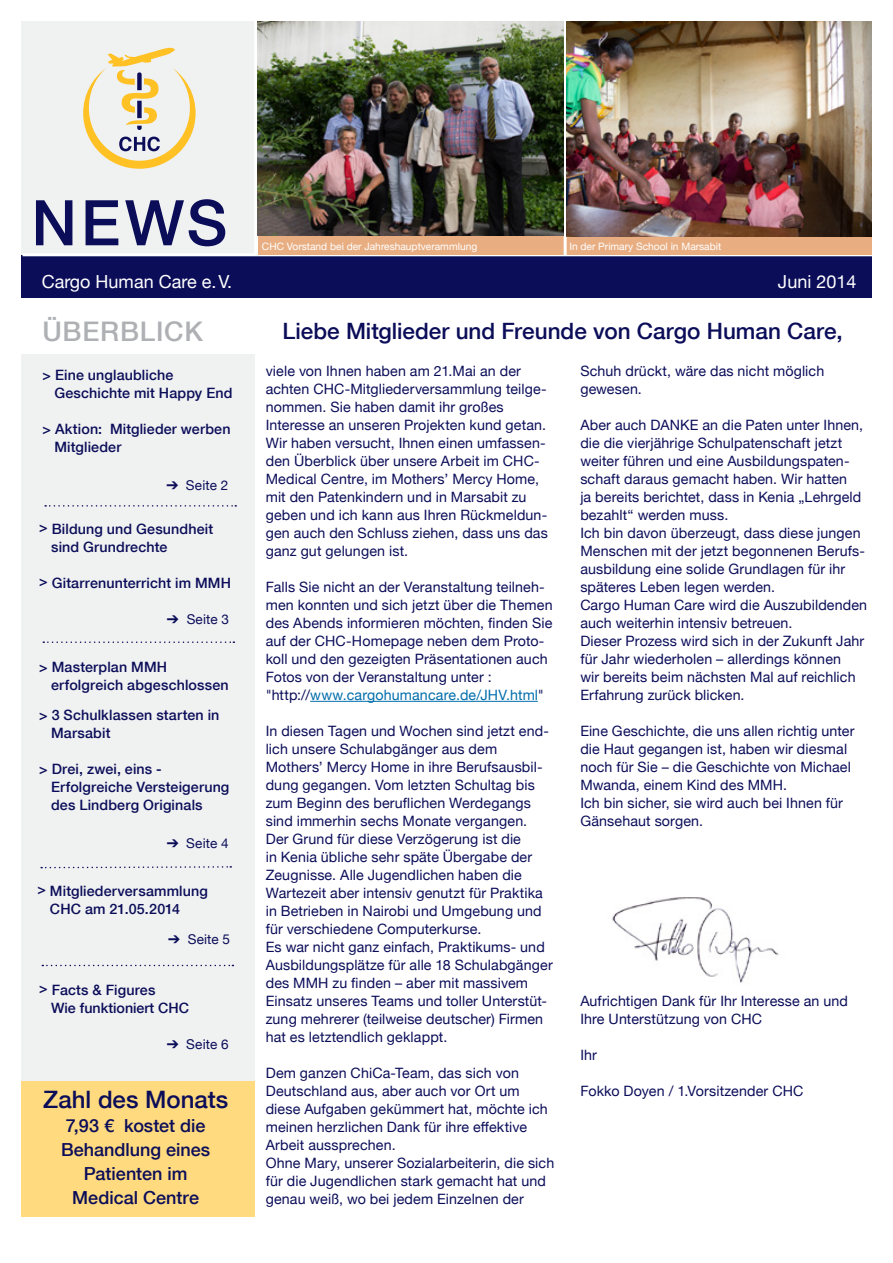
<style>
.page{position:relative;width:893px;height:1263px;background:#fff}
.page>*{position:absolute;margin:0;border:0;box-sizing:border-box;transform-origin:0 0}
.t1{font:500 63px "Helvetica Neue";color:#0b0d59}
.t2{font:500 27px "Helvetica Neue";letter-spacing:.03em;color:#aeb0b4}
.t3{font:500 24px "Helvetica Neue";color:#0b0d59}
.t4{font:500 22.5px "Helvetica Neue";color:#0b0d59}
.t5{font:500 18px/24px "Helvetica Neue";color:#0b0d59;text-align:center}
.t6{font:18px "Helvetica Neue";color:#fff}
.t7{font:14.25px/18px "Helvetica Neue";letter-spacing:.01em;color:#0b0d59}
.t8{font:500 14.25px/18px "Helvetica Neue";letter-spacing:.01em;color:#0b0d59}
.t9{font:13.5px "Helvetica Neue";letter-spacing:.01em;color:#0b0d59}
.t10{font:10.2px "Helvetica Neue";color:#fff}
.s1{color:#006eab}
</style>
<div class="page">
<div style="left:21px;top:21px;width:233px;height:234px;background:#f0f1f1"></div>
<svg style="left:83px;top:48px;width:113px;height:121px"></svg>
<hr style="left:310px;top:701px;width:228px;height:1px;background:#006eab">
<div style="left:21px;top:255px;width:851px;height:42px;background:#0b0d59"></div>
<hr style="left:23px;top:253px;width:850px;height:3px;background:#fff">
<div style="left:21px;top:354px;width:234px;height:727px;background:#f0f1f1"></div>
<svg style="left:41px;top:866px;width:190px;height:3px"></svg>
<svg style="left:43px;top:641px;width:191px;height:2px"></svg>
<svg style="left:42px;top:965px;width:191px;height:1px"></svg>
<div style="left:21px;top:1081px;width:234px;height:135px;background:#ffda7e"></div>
<div style="left:258px;top:235px;width:306px;height:19px;background:#e8ae82"></div>
<div style="left:565px;top:235px;width:307px;height:19px;background:#e8ae82"></div>
<hr style="left:564px;top:21px;width:3px;height:234px;background:#fff">
<img style="left:612px;top:898px;width:167px;height:85px">
<svg style="left:45px;top:505px;width:191px;height:2px"></svg>
<img style="left:566px;top:22px;width:306px;height:214px">
<img style="left:257px;top:21px;width:306px;height:214px">
<h1 class="t1" style="left:31px;top:172px;width:197px">NEWS</h1>
<p class="t10" style="left:262px;top:237px;width:217px">CHC Vorstand bei der Jahreshauptverammlung</p>
<p class="t10" style="left:569px;top:237px;width:153px">In der Primary School in Marsabit</p>
<p class="t6" style="left:42px;top:267px;width:192px">Cargo Human Care e.V.</p>
<p class="t6" style="left:778px;top:267px;width:80px">Juni 2014</p>
<h2 class="t2" style="left:42px;top:310px;width:162px">ÜBERBLICK</h2>
<h3 class="t4" style="left:283px;top:313px;width:561px">Liebe Mitglieder und Freunde von Cargo Human Care,</h3>
<p class="t8" style="left:54px;top:365px;width:180px;text-indent:-12px">&gt; Eine unglaubliche<br>Geschichte mit Happy End</p>
<p class="t8" style="left:54px;top:419px;width:178px;text-indent:-12px">&gt; Aktion: Mitglieder werben<br>Mitglieder</p>
<p class="t9" style="left:166px;top:473px;width:63px">➔ Seite 2</p>
<p class="t8" style="left:51px;top:519px;width:164px;text-indent:-12px">&gt; Bildung und Gesundheit sind Grundrechte</p>
<p class="t8" style="left:39px;top:573px;width:193px">&gt; Gitarrenunterricht im MMH</p>
<p class="t9" style="left:167px;top:608px;width:64px">➔ Seite 3</p>
<p class="t8" style="left:51px;top:657px;width:179px;text-indent:-12px">&gt; Masterplan MMH erfolgreich abgeschlossen</p>
<p class="t8" style="left:51px;top:705px;width:170px;text-indent:-12px">&gt; 3 Schulklassen starten in<br>Marsabit</p>
<p class="t8" style="left:51px;top:759px;width:180px;text-indent:-12px">&gt; Drei, zwei, eins -<br>Erfolgreiche Versteigerung des Lindberg Originals</p>
<p class="t9" style="left:167px;top:831px;width:63px">➔ Seite 4</p>
<p class="t8" style="left:50px;top:881px;width:159px;text-indent:-13px">&gt; Mitgliederversammlung<br>CHC am 21.05.2014</p>
<p class="t9" style="left:168px;top:927px;width:63px">➔ Seite 5</p>
<p class="t8" style="left:51px;top:980px;width:140px;text-indent:-12px">&gt; Facts &amp; Figures<br>Wie funktioniert CHC</p>
<p class="t9" style="left:167px;top:1032px;width:63px">➔ Seite 6</p>
<h3 class="t3" style="left:43px;top:1080px;width:187px">Zahl des Monats</h3>
<p class="t5" style="left:61px;top:1112px;width:151px">7,93 € kostet die<br>Behandlung eines<br>Patienten im<br>Medical Centre</p>
<p class="t7" style="left:266px;top:361px;width:284px">viele von Ihnen haben am 21.Mai an der achten CHC-Mitgliederversammlung teilge&shy;nommen. Sie haben damit ihr großes Interesse an unseren Projekten kund getan.<br>Wir haben versucht, Ihnen einen umfassen&shy;den Überblick über unsere Arbeit im CHC-Medical Centre, im Mothers’ Mercy Home, mit den Patenkindern und in Marsabit zu geben und ich kann aus Ihren Rückmeldun&shy;gen auch den Schluss ziehen, dass uns das ganz gut gelungen ist.</p>
<p class="t7" style="left:266px;top:577px;width:288px">Falls Sie nicht an der Veranstaltung teilneh&shy;men konnten und sich jetzt über die Themen des Abends informieren möchten, finden Sie auf der CHC-Homepage neben dem Proto&shy;koll und den gezeigten Präsentationen auch Fotos von der Veranstaltung unter : "http://<span class="s1">www.cargohumancare.de/JHV.html</span>"</p>
<p class="t7" style="left:266px;top:721px;width:288px">In diesen Tagen und Wochen sind jetzt end&shy;lich unsere Schulabgänger aus dem Mothers’ Mercy Home in ihre Berufsausbil&shy;dung gegangen. Vom letzten Schultag bis zum Beginn des beruflichen Werdegangs sind immerhin sechs Monate vergangen.<br>Der Grund für diese Verzögerung ist die<br>in Kenia übliche sehr späte Übergabe der Zeugnisse. Alle Jugendlichen haben die Wartezeit aber intensiv genutzt für Praktika in Betrieben in Nairobi und Umgebung und für verschiedene Computerkurse.<br>Es war nicht ganz einfach, Praktikums- und Ausbildungsplätze für alle 18 Schulabgänger des MMH zu finden – aber mit massivem Einsatz unseres Teams und toller Unterstüt&shy;zung mehrerer (teilweise deutscher) Firmen hat es letztendlich geklappt.</p>
<p class="t7" style="left:266px;top:1063px;width:290px">Dem ganzen ChiCa-Team, das sich von Deutschland aus, aber auch vor Ort um diese Aufgaben gekümmert hat, möchte ich meinen herzlichen Dank für ihre effektive Arbeit aussprechen.<br>Ohne Mary, unserer Sozialarbeiterin, die sich für die Jugendlichen stark gemacht hat und genau weiß, wo bei jedem Einzelnen der</p>
<p class="t7" style="left:580px;top:361px;width:245px">Schuh drückt, wäre das nicht möglich gewesen.</p>
<p class="t7" style="left:580px;top:415px;width:288px">Aber auch DANKE an die Paten unter Ihnen, die die vierjährige Schulpatenschaft jetzt weiter führen und eine Ausbildungspaten&shy;schaft daraus gemacht haben. Wir hatten<br>ja bereits berichtet, dass in Kenia „Lehrgeld bezahlt“ werden muss.<br>Ich bin davon überzeugt, dass diese jungen Menschen mit der jetzt begonnenen Berufs&shy;ausbildung eine solide Grundlagen für ihr späteres Leben legen werden.<br>Cargo Human Care wird die Auszubildenden auch weiterhin intensiv betreuen.<br>Dieser Prozess wird sich in der Zukunft Jahr für Jahr wiederholen – allerdings können<br>wir bereits beim nächsten Mal auf reichlich Erfahrung zurück blicken.</p>
<p class="t7" style="left:580px;top:721px;width:276px">Eine Geschichte, die uns allen richtig unter die Haut gegangen ist, haben wir diesmal noch für Sie – die Geschichte von Michael Mwanda, einem Kind des MMH.<br>Ich bin sicher, sie wird auch bei Ihnen für Gänsehaut sorgen.</p>
<p class="t7" style="left:580px;top:991px;width:269px">Aufrichtigen Dank für Ihr Interesse an und<br>Ihre Unterstützung von CHC</p>
<p class="t7" style="left:580px;top:1045px;width:18px">Ihr</p>
<p class="t7" style="left:580px;top:1081px;width:225px">Fokko Doyen / 1.Vorsitzender CHC</p>
</div>
